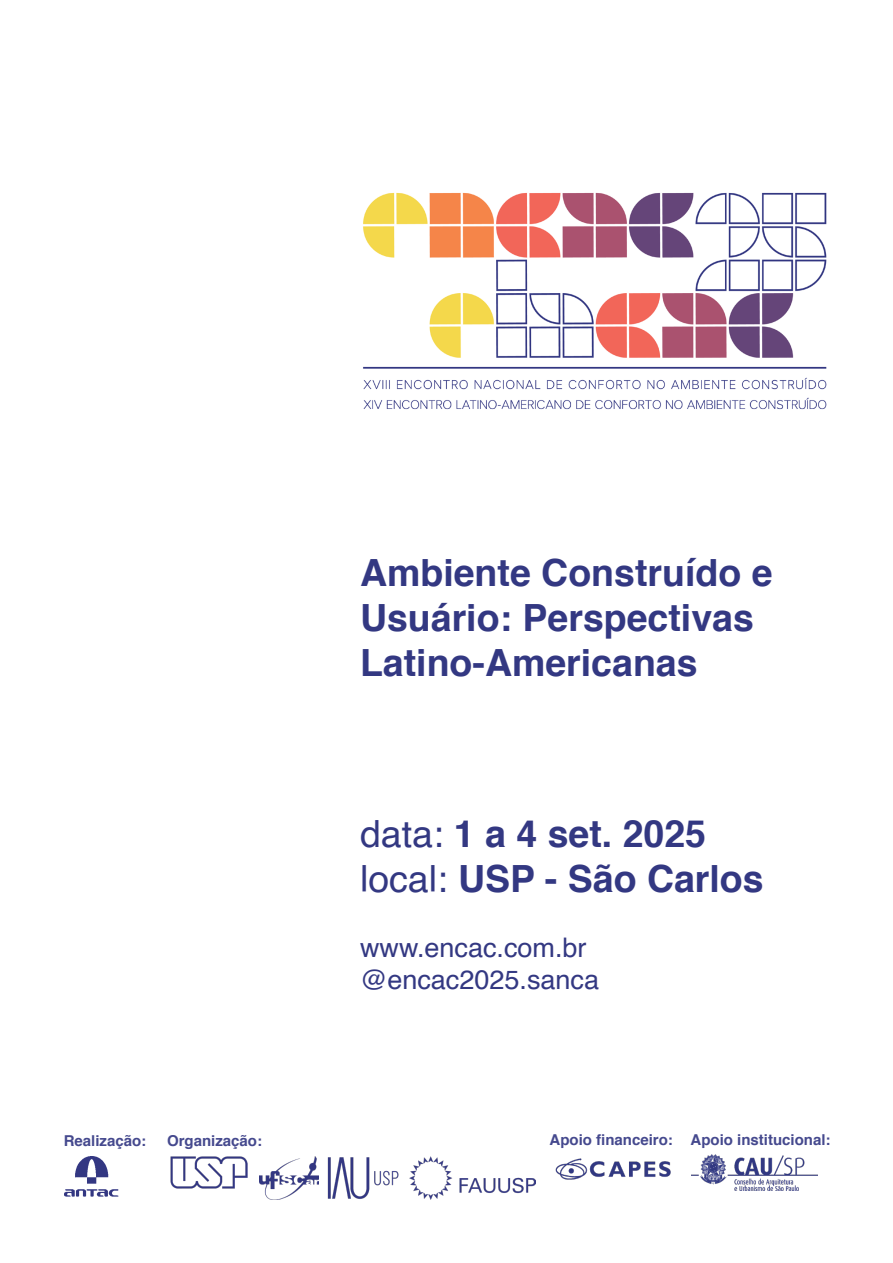
<style>
.page{position:relative;width:893px;height:1263px;background:#fff}
.page>*{position:absolute;margin:0;border:0;box-sizing:border-box;transform-origin:0 0}
.t1{font:700 37.5px/45px "Helvetica";color:#333882}
.t2{font:27px "Helvetica";color:#333882}
.t3{font:700 15px "Helvetica";color:#45498e}
.s1{font-weight:400}
</style>
<div class="page">
<img style="left:64px;top:1156px;width:54px;height:41px">
<img style="left:409px;top:1156px;width:127px;height:43px">
<img style="left:327px;top:1157px;width:72px;height:42px">
<img style="left:259px;top:1156px;width:59px;height:43px">
<img style="left:171px;top:1156px;width:76px;height:33px">
<img style="left:555px;top:1158px;width:116px;height:22px">
<img style="left:691px;top:1155px;width:127px;height:35px">
<img style="left:363px;top:192px;width:464px;height:218px">
<p class="t1" style="left:360px;top:551px;width:414px">Ambiente Construído e<br>Usuário: Perspectivas<br>Latino-Americanas</p>
<p class="t1" style="left:360px;top:811px;width:348px"><span class="s1">data:</span> 1 a 4 set. 2025</p>
<p class="t1" style="left:360px;top:856px;width:405px"><span class="s1">local:</span> USP - São Carlos</p>
<p class="t2" style="left:360px;top:926px;width:228px">www.encac.com.br</p>
<p class="t2" style="left:360px;top:959px;width:241px">@encac2025.sanca</p>
<p class="t3" style="left:64px;top:1128px;width:84px">Realização:</p>
<p class="t3" style="left:167px;top:1128px;width:97px">Organização:</p>
<p class="t3" style="left:550px;top:1128px;width:125px">Apoio financeiro:</p>
<p class="t3" style="left:691px;top:1128px;width:142px">Apoio institucional:</p>
</div>
